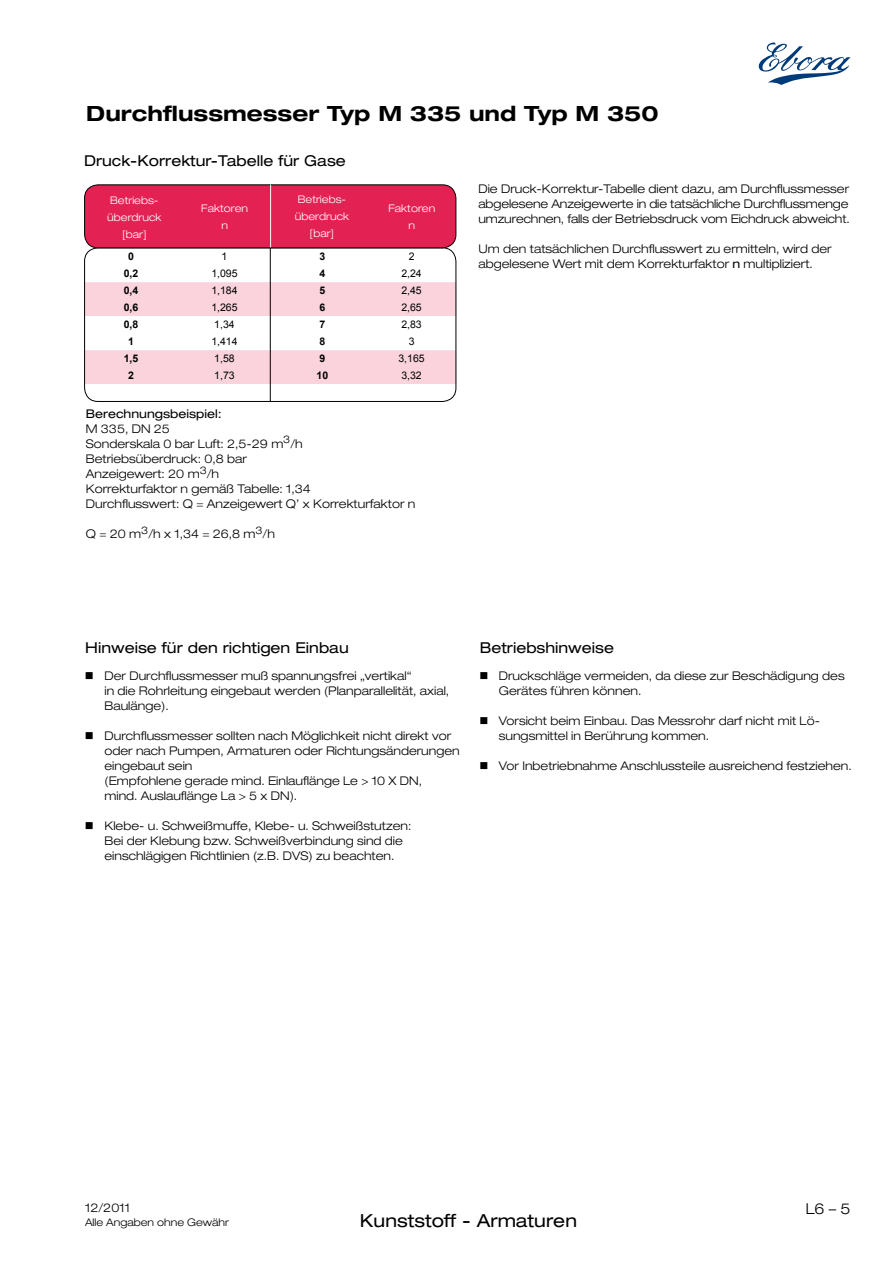
<style>
.page{position:relative;width:893px;height:1263px;background:#fff}
.page>*{position:absolute;margin:0;border:0;box-sizing:border-box;transform-origin:0 0}
.t1{font:700 expanded 21px "Helvetica Neue LT Pro";color:#000}
.t2{font:expanded 18px "Helvetica Neue LT Pro";color:#000}
.t3{font:expanded 15px "Helvetica Neue LT Pro";color:#000}
.t4{font:300 expanded 15px "Helvetica Neue LT Pro";color:#000}
.t5{font:300 expanded 12px/15px "Helvetica Neue LT Pro";color:#000}
.t6{font:expanded 12px "Helvetica Neue LT Pro";color:#000}
.t7{font:300 expanded 10.5px/17px "Helvetica Neue LT Pro";color:#fff;text-align:center}
.t8{font:10.5px "Arial";color:#000}
.t9{font:700 10.5px "Arial";color:#000}
.t10{font:300 expanded 10.5px "Helvetica Neue LT Pro";color:#000}
.s1{font-weight:400}
</style>
<div class="page">
<svg style="left:759px;top:43px;width:91px;height:42px"></svg>
<div style="left:85px;top:282px;width:371px;height:34px;background:#fad3dd"></div>
<div style="left:85px;top:350px;width:371px;height:34px;background:#fad3dd"></div>
<div style="left:84px;top:247px;width:372px;height:155px;border:1px solid #000;border-radius:14px"></div>
<div style="left:85px;top:185px;width:371px;height:63px;background:#e42153;border-radius:14px"></div>
<div style="left:84px;top:184px;width:372px;height:64px;border:1px solid #000;border-radius:14px"></div>
<hr style="left:270px;top:185px;width:1px;height:62px;background:#fff">
<hr style="left:270px;top:248px;width:1px;height:153px;background:#000">
<h1 class="t1" style="left:86px;top:100px;width:574px">Durchflussmesser Typ M 335 und Typ M 350</h1>
<p class="t3" style="left:84px;top:151px;width:263px">Druck-Korrektur-Tabelle für Gase</p>
<p class="t7" style="left:107px;top:191px;width:56px">Betriebs&shy;überdruck [bar]</p>
<p class="t7" style="left:201px;top:199px;width:48px">Faktoren n</p>
<p class="t7" style="left:295px;top:191px;width:56px">Betriebs&shy;überdruck [bar]</p>
<p class="t7" style="left:388px;top:199px;width:48px">Faktoren n</p>
<p class="t9" style="left:128px;top:250px;width:7px">0</p>
<p class="t8" style="left:222px;top:250px;width:7px">1</p>
<p class="t9" style="left:319px;top:250px;width:7px">3</p>
<p class="t8" style="left:409px;top:250px;width:7px">2</p>
<p class="t9" style="left:124px;top:267px;width:16px">0,2</p>
<p class="t8" style="left:211px;top:267px;width:28px">1,095</p>
<p class="t9" style="left:319px;top:267px;width:7px">4</p>
<p class="t8" style="left:401px;top:267px;width:22px">2,24</p>
<p class="t9" style="left:124px;top:284px;width:16px">0,4</p>
<p class="t8" style="left:211px;top:284px;width:28px">1,184</p>
<p class="t9" style="left:319px;top:284px;width:7px">5</p>
<p class="t8" style="left:401px;top:284px;width:22px">2,45</p>
<p class="t9" style="left:124px;top:301px;width:16px">0,6</p>
<p class="t8" style="left:211px;top:301px;width:28px">1,265</p>
<p class="t9" style="left:319px;top:301px;width:7px">6</p>
<p class="t8" style="left:401px;top:301px;width:22px">2,65</p>
<p class="t9" style="left:124px;top:318px;width:16px">0,8</p>
<p class="t8" style="left:214px;top:318px;width:22px">1,34</p>
<p class="t9" style="left:319px;top:318px;width:7px">7</p>
<p class="t8" style="left:401px;top:318px;width:22px">2,83</p>
<p class="t9" style="left:128px;top:335px;width:7px">1</p>
<p class="t8" style="left:211px;top:335px;width:28px">1,414</p>
<p class="t9" style="left:319px;top:335px;width:7px">8</p>
<p class="t8" style="left:409px;top:335px;width:7px">3</p>
<p class="t9" style="left:124px;top:351px;width:16px">1,5</p>
<p class="t8" style="left:214px;top:352px;width:22px">1,58</p>
<p class="t9" style="left:319px;top:351px;width:7px">9</p>
<p class="t8" style="left:398px;top:352px;width:28px">3,165</p>
<p class="t9" style="left:128px;top:368px;width:7px">2</p>
<p class="t8" style="left:214px;top:368px;width:22px">1,73</p>
<p class="t9" style="left:316px;top:368px;width:13px">10</p>
<p class="t8" style="left:401px;top:368px;width:22px">3,32</p>
<p class="t6" style="left:86px;top:406px;width:137px">Berechnungsbeispiel:</p>
<p class="t5" style="left:86px;top:421px;width:331px">M 335, DN 25<br>Sonderskala 0 bar Luft: 2,5-29 m<sup>3</sup>/h<br>Betriebsüberdruck: 0,8 bar<br>Anzeigewert: 20 m<sup>3</sup>/h<br>Korrekturfaktor n gemäß Tabelle: 1,34<br>Durchflusswert: Q = Anzeigewert Q’ x Korrekturfaktor n</p>
<p class="t5" style="left:86px;top:526px;width:191px">Q = 20 m<sup>3</sup>/h x 1,34 = 26,8 m<sup>3</sup>/h</p>
<p class="t5" style="left:478px;top:181px;width:373px;text-align:justify">Die Druck-Korrektur-Tabelle dient dazu, am Durchflussmesser abgelesene Anzeigewerte in die tatsächliche Durchflussmenge umzurechnen, falls der Betriebsdruck vom Eichdruck abweicht.</p>
<p class="t5" style="left:478px;top:241px;width:355px">Um den tatsächlichen Durchflusswert zu ermitteln, wird der abgelesene Wert mit dem Korrekturfaktor <span class="s1">n</span> multipliziert.</p>
<p class="t3" style="left:85px;top:639px;width:265px">Hinweise für den richtigen Einbau</p>
<p class="t5" style="left:104px;top:668px;width:346px">Der Durchflussmesser muß spannungsfrei „vertikal“<br>in die Rohrleitung eingebaut werden (Planparallelität, axial,<br>Baulänge).</p>
<p class="t5" style="left:104px;top:728px;width:357px">Durchflussmesser sollten nach Möglichkeit nicht direkt vor oder nach Pumpen, Armaturen oder Richtungsänderungen eingebaut sein<br>(Empfohlene gerade mind. Einlauflänge Le &gt; 10 X DN,<br>mind. Auslauflänge La &gt; 5 x DN).</p>
<p class="t5" style="left:104px;top:818px;width:308px">Klebe- u. Schweißmuffe, Klebe- u. Schweißstutzen:<br>Bei der Klebung bzw. Schweißverbindung sind die einschlägigen Richtlinien (z.B. DVS) zu beachten.</p>
<p class="t3" style="left:480px;top:639px;width:136px">Betriebshinweise</p>
<p class="t5" style="left:499px;top:668px;width:347px">Druckschläge vermeiden, da diese zur Beschädigung des<br>Gerätes führen können.</p>
<p class="t5" style="left:499px;top:713px;width:323px">Vorsicht beim Einbau. Das Messrohr darf nicht mit Lö&shy;sungsmittel in Berührung kommen.</p>
<p class="t5" style="left:499px;top:758px;width:354px">Vor Inbetriebnahme Anschlussteile ausreichend festziehen.</p>
<p class="t5" style="left:85px;top:1200px;width:46px">12/2011</p>
<p class="t10" style="left:85px;top:1215px;width:146px">Alle Angaben ohne Gewähr</p>
<h2 class="t2" style="left:360px;top:1209px;width:219px">Kunststoff - Armaturen</h2>
<p class="t4" style="left:806px;top:1199px;width:46px">L6 – 5</p>
</div>
